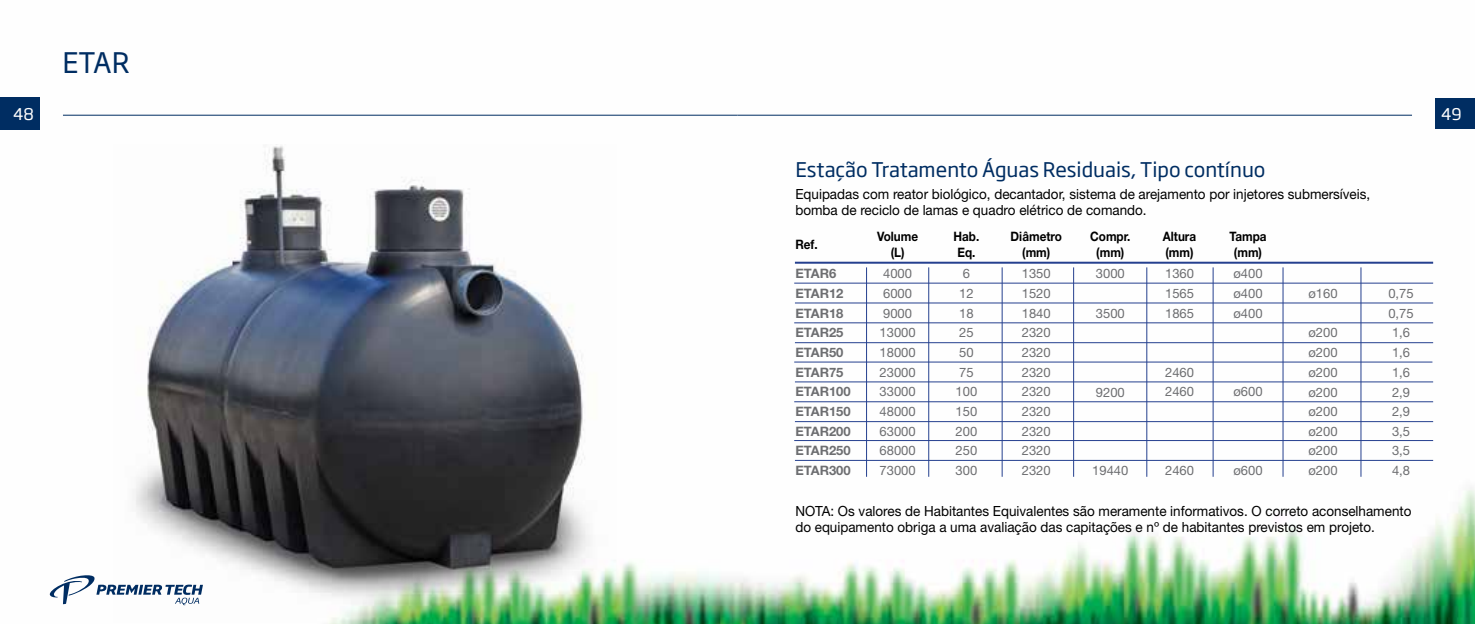
<style>
.page{position:relative;width:1475px;height:624px;background:#fff}
.page>*{position:absolute;margin:0;border:0;box-sizing:border-box;transform-origin:0 0}
.t1{font:28px "Soho Gothic Pro";color:#002d62}
.t2{font:20px "Soho Gothic Pro";color:#002d62}
.t3{font:16px "Soho Gothic Pro";color:#fff}
.t4{font:14px/16px "Helvetica Neue LT Pro";color:#000;scale:.96 1}
.t5{font:13px "Helvetica Neue LT Std";color:#6d6e71}
.t6{font:700 13px "Helvetica Neue LT Std";color:#6d6e71}
.t7{font:700 13px/15.6px "Helvetica Neue LT Std";color:#000;text-align:center;scale:.9 1}
</style>
<div class="page">
<img style="left:0;top:97px;width:1474px;height:527px">
<div style="left:0;top:98px;width:40px;height:32px;background:#002d62"></div>
<div style="left:1434px;top:99px;width:40px;height:30px;background:#002d62"></div>
<hr style="left:63px;top:115px;width:674px;height:1px;background:#002d62">
<hr style="left:737px;top:115px;width:674px;height:1px;background:#002d62">
<svg style="left:50px;top:575px;width:63px;height:30px"></svg>
<img style="left:113px;top:145px;width:503px;height:477px">
<hr style="left:794px;top:262px;width:638px;height:2px;background:#25408f">
<hr style="left:794px;top:282px;width:638px;height:1px;background:#25408f">
<hr style="left:794px;top:361px;width:637px;height:1px;background:#25408f">
<hr style="left:794px;top:440px;width:638px;height:1px;background:#25408f">
<hr style="left:794px;top:322px;width:638px;height:1px;background:#25408f">
<hr style="left:794px;top:401px;width:638px;height:1px;background:#25408f">
<hr style="left:794px;top:302px;width:638px;height:1px;background:#25408f">
<hr style="left:794px;top:381px;width:638px;height:1px;background:#25408f">
<hr style="left:794px;top:460px;width:638px;height:1px;background:#25408f">
<hr style="left:794px;top:342px;width:638px;height:1px;background:#25408f">
<hr style="left:794px;top:421px;width:638px;height:1px;background:#25408f">
<hr style="left:865px;top:267px;width:1px;height:210px;background:#25408f">
<hr style="left:1001px;top:267px;width:1px;height:210px;background:#25408f">
<hr style="left:928px;top:267px;width:1px;height:210px;background:#25408f">
<hr style="left:1146px;top:267px;width:1px;height:210px;background:#25408f">
<hr style="left:1212px;top:267px;width:1px;height:210px;background:#25408f">
<hr style="left:1282px;top:267px;width:1px;height:210px;background:#25408f">
<hr style="left:1072px;top:267px;width:1px;height:210px;background:#25408f">
<hr style="left:1360px;top:267px;width:1px;height:210px;background:#25408f">
<h1 class="t1" style="left:62px;top:41px;width:69px">ETAR</h1>
<p class="t3" style="left:13px;top:102px;width:22px">48</p>
<p class="t3" style="left:1440px;top:102px;width:22px">49</p>
<h2 class="t2" style="left:795px;top:154px;width:471px">Estação Tratamento Águas Residuais, Tipo contínuo</h2>
<p class="t4" style="left:795px;top:186px;width:600px">Equipadas com reator biológico, decantador, sistema de arejamento por injetores submersíveis, bomba de reciclo de lamas e quadro elétrico de comando.</p>
<p class="t7" style="left:795px;top:236px;width:26px">Ref.</p>
<p class="t6" style="left:795px;top:265px;width:42px">ETAR6</p>
<p class="t6" style="left:795px;top:305px;width:50px">ETAR18</p>
<p class="t6" style="left:795px;top:285px;width:50px">ETAR12</p>
<p class="t7" style="left:876px;top:228px;width:47px">Volume (L)</p>
<p class="t7" style="left:953px;top:228px;width:30px">Hab.<br>Eq.</p>
<p class="t5" style="left:883px;top:265px;width:30px">4000</p>
<p class="t5" style="left:962px;top:265px;width:9px">6</p>
<p class="t5" style="left:883px;top:305px;width:30px">9000</p>
<p class="t5" style="left:959px;top:305px;width:16px">18</p>
<p class="t5" style="left:883px;top:285px;width:30px">6000</p>
<p class="t5" style="left:959px;top:285px;width:16px">12</p>
<p class="t7" style="left:1010px;top:228px;width:59px">Diâmetro (mm)</p>
<p class="t5" style="left:1021px;top:265px;width:30px">1350</p>
<p class="t5" style="left:1021px;top:305px;width:30px">1840</p>
<p class="t5" style="left:1021px;top:285px;width:30px">1520</p>
<p class="t7" style="left:1089px;top:228px;width:46px">Compr. (mm)</p>
<p class="t5" style="left:1095px;top:265px;width:30px">3000</p>
<p class="t5" style="left:1095px;top:305px;width:30px">3500</p>
<p class="t7" style="left:1162px;top:228px;width:39px;text-align:left">Altura (mm)</p>
<p class="t7" style="left:1229px;top:228px;width:43px">Tampa (mm)</p>
<p class="t5" style="left:1164px;top:265px;width:30px">1360</p>
<p class="t5" style="left:1233px;top:265px;width:31px">ø400</p>
<p class="t5" style="left:1164px;top:305px;width:30px">1865</p>
<p class="t5" style="left:1233px;top:305px;width:31px">ø400</p>
<p class="t5" style="left:1164px;top:285px;width:30px">1565</p>
<p class="t5" style="left:1233px;top:285px;width:31px">ø400</p>
<p class="t5" style="left:1308px;top:285px;width:31px">ø160</p>
<p class="t5" style="left:1387px;top:285px;width:27px">0,75</p>
<p class="t5" style="left:1387px;top:305px;width:27px">0,75</p>
<p class="t6" style="left:795px;top:325px;width:50px">ETAR25</p>
<p class="t5" style="left:879px;top:325px;width:38px">13000</p>
<p class="t5" style="left:959px;top:325px;width:16px">25</p>
<p class="t5" style="left:1021px;top:325px;width:30px">2320</p>
<p class="t5" style="left:1308px;top:325px;width:31px">ø200</p>
<p class="t5" style="left:1391px;top:325px;width:20px">1,6</p>
<p class="t6" style="left:795px;top:344px;width:50px">ETAR50</p>
<p class="t5" style="left:879px;top:345px;width:38px">18000</p>
<p class="t5" style="left:959px;top:345px;width:16px">50</p>
<p class="t5" style="left:1021px;top:345px;width:30px">2320</p>
<p class="t5" style="left:1308px;top:345px;width:31px">ø200</p>
<p class="t5" style="left:1391px;top:345px;width:20px">1,6</p>
<p class="t6" style="left:795px;top:364px;width:50px">ETAR75</p>
<p class="t5" style="left:879px;top:364px;width:38px">23000</p>
<p class="t5" style="left:959px;top:364px;width:16px">75</p>
<p class="t5" style="left:1021px;top:364px;width:30px">2320</p>
<p class="t5" style="left:1164px;top:364px;width:30px">2460</p>
<p class="t5" style="left:1308px;top:364px;width:31px">ø200</p>
<p class="t5" style="left:1391px;top:364px;width:20px">1,6</p>
<p class="t6" style="left:795px;top:384px;width:57px">ETAR100</p>
<p class="t5" style="left:879px;top:384px;width:38px">33000</p>
<p class="t5" style="left:955px;top:384px;width:23px">100</p>
<p class="t5" style="left:1021px;top:384px;width:30px">2320</p>
<p class="t5" style="left:1095px;top:384px;width:30px">9200</p>
<p class="t5" style="left:1164px;top:384px;width:30px">2460</p>
<p class="t5" style="left:1233px;top:384px;width:31px">ø600</p>
<p class="t5" style="left:1308px;top:384px;width:31px">ø200</p>
<p class="t5" style="left:1391px;top:384px;width:20px">2,9</p>
<p class="t6" style="left:795px;top:403px;width:57px">ETAR150</p>
<p class="t5" style="left:879px;top:404px;width:38px">48000</p>
<p class="t5" style="left:955px;top:404px;width:23px">150</p>
<p class="t5" style="left:1021px;top:404px;width:30px">2320</p>
<p class="t5" style="left:1308px;top:404px;width:31px">ø200</p>
<p class="t5" style="left:1391px;top:404px;width:20px">2,9</p>
<p class="t6" style="left:795px;top:423px;width:57px">ETAR200</p>
<p class="t5" style="left:879px;top:424px;width:38px">63000</p>
<p class="t5" style="left:955px;top:424px;width:23px">200</p>
<p class="t5" style="left:1021px;top:424px;width:30px">2320</p>
<p class="t5" style="left:1308px;top:424px;width:31px">ø200</p>
<p class="t5" style="left:1391px;top:424px;width:20px">3,5</p>
<p class="t6" style="left:795px;top:442px;width:57px">ETAR250</p>
<p class="t5" style="left:879px;top:442px;width:38px">68000</p>
<p class="t5" style="left:955px;top:442px;width:23px">250</p>
<p class="t5" style="left:1021px;top:442px;width:30px">2320</p>
<p class="t5" style="left:1308px;top:443px;width:31px">ø200</p>
<p class="t5" style="left:1391px;top:443px;width:20px">3,5</p>
<p class="t6" style="left:795px;top:462px;width:57px">ETAR300</p>
<p class="t5" style="left:879px;top:462px;width:38px">73000</p>
<p class="t5" style="left:955px;top:462px;width:23px">300</p>
<p class="t5" style="left:1021px;top:462px;width:30px">2320</p>
<p class="t5" style="left:1092px;top:462px;width:38px">19440</p>
<p class="t5" style="left:1164px;top:462px;width:30px">2460</p>
<p class="t5" style="left:1233px;top:462px;width:31px">ø600</p>
<p class="t5" style="left:1308px;top:462px;width:31px">ø200</p>
<p class="t5" style="left:1391px;top:462px;width:20px">4,8</p>
<p class="t4" style="left:795px;top:503px;width:643px">NOTA: Os valores de Habitantes Equivalentes são meramente informativos. O correto aconselhamento do equipamento obriga a uma avaliação das capitações e nº de habitantes previstos em projeto.</p>
</div>
